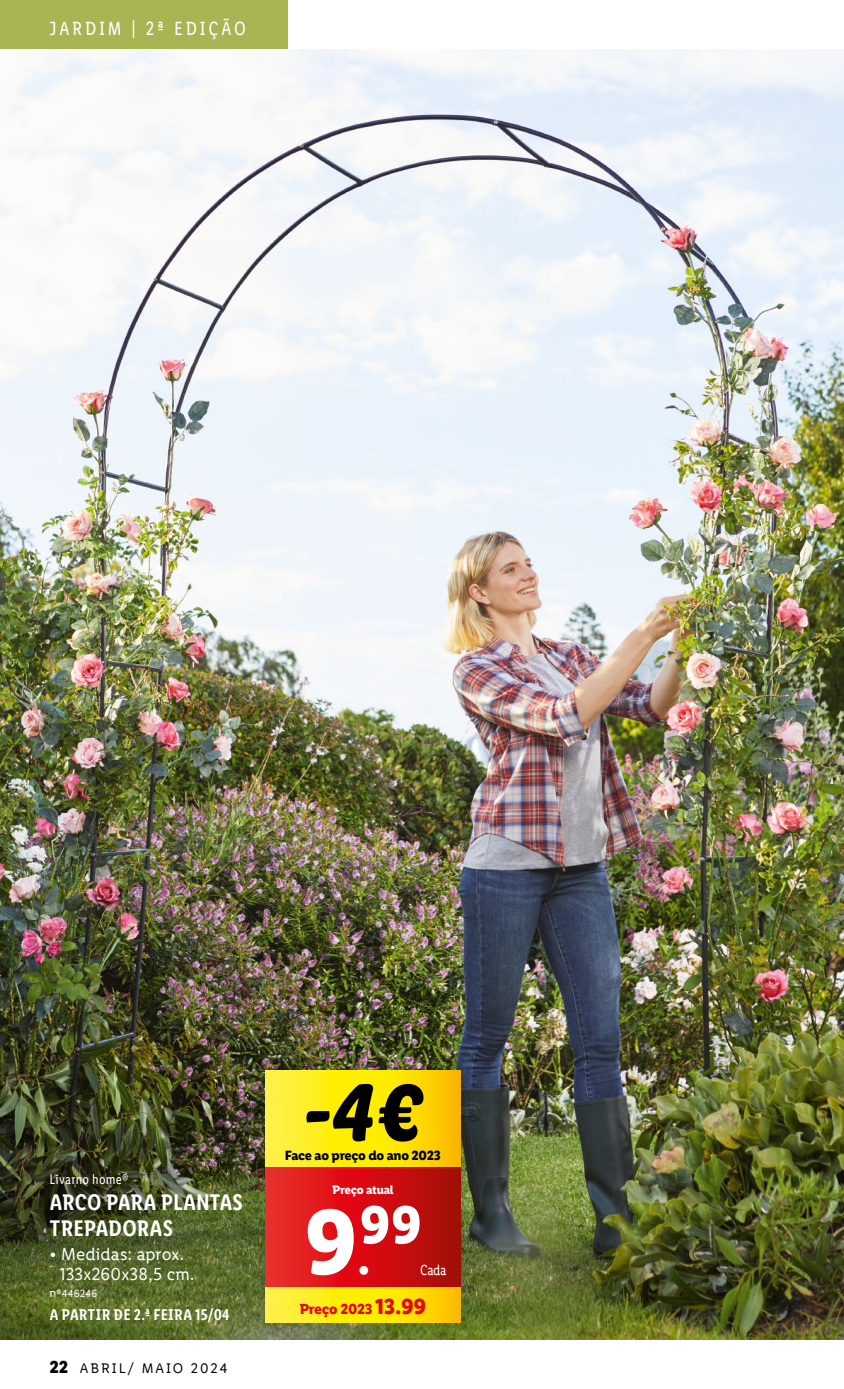
<style>
.page{position:relative;width:844px;height:1389px;background:#fff}
.page>*{position:absolute;margin:0;border:0;box-sizing:border-box;transform-origin:0 0}
.t1{font:700 93.1px "Lidl Font Pro";color:#fff}
.t2{font:80.85px "Lidl Font Script Pro";color:#000}
.t3{font:700 54.07px "Lidl Font Pro";color:#fff}
.t4{font:600 22.75px/26.2px "Lidl Font Cond Pro";letter-spacing:.005em;color:#fff}
.t5{font:19.25px "Lidl Font Cond Pro";letter-spacing:.14em;color:#fff}
.t6{font:17.5px/19.2px "Lidl Font Pro";letter-spacing:.005em;color:#fff;text-align:center}
.t7{font:600 15.75px "Lidl Font Cond Pro";letter-spacing:.02em;color:#fff}
.t8{font:700 14.7px "Lidl Font Pro";letter-spacing:-.02em;color:#e30613}
.t9{font:14.7px "Lidl Font Cond Pro";color:#fff}
.t10{font:14px "Lidl Font Pro";letter-spacing:.14em;color:#000}
.t11{font:14px "Lidl Font Cond Pro";letter-spacing:.02em;color:#fff}
.t12{font:700 13.47px "Lidl Font Pro";letter-spacing:-.02em;color:#000}
.t13{font:700 12.25px "Lidl Font Pro";letter-spacing:-.02em;color:#fff}
.t14{font:10.5px "Lidl Font Pro";letter-spacing:.025em;color:#fff}
.s1{font-size:12.25px}
.s2{font-weight:700;font-size:17.5px}
.s3{font-size:46.55px}
.s4{font-size:22.05px}
</style>
<div class="page">
<div style="left:0;top:0;width:288px;height:50px;background:#a8b552"></div>
<img style="left:0;top:50px;width:843px;height:1289px">
<div style="left:258px;top:1063px;width:210px;height:267px;background:#000;opacity:.2"></div>
<div style="left:260px;top:1066px;width:205px;height:107px;background:#000;opacity:.15"></div>
<svg style="left:265px;top:1071px;width:195px;height:97px;background:#fee20f"></svg>
<svg style="left:265px;top:1168px;width:195px;height:120px;background:#d21516"></svg>
<svg style="left:265px;top:1288px;width:195px;height:35px;background:#fee510"></svg>
<p class="t5" style="left:50px;top:17px;width:198px">JARDIM | 2ª EDIÇÃO</p>
<p class="t11" style="left:50px;top:1171px;width:80px">Livarno home®</p>
<h3 class="t4" style="left:50px;top:1189px;width:195px">ARCO PARA PLANTAS<br>TREPADORAS</h3>
<p class="t6" style="left:50px;top:1245px;width:146px">• Medidas: aprox.<br>133x260x38,5 cm.</p>
<p class="t14" style="left:50px;top:1288px;width:49px"><span class="s1">n</span>º446246</p>
<p class="t7" style="left:50px;top:1305px;width:181px">A PARTIR DE 2.ª FEIRA 15/04</p>
<p class="t10" style="left:50px;top:1360px;width:179px"><span class="s2">22</span> ABRIL/ MAIO 2024</p>
<h2 class="t2" style="left:303px;top:1064px;width:120px">-4€</h2>
<p class="t12" style="left:285px;top:1147px;width:157px">Face ao preço do ano 2023</p>
<p class="t13" style="left:332px;top:1182px;width:63px">Preço atual</p>
<h3 class="t3" style="left:359px;top:1192px;width:64px">99</h3>
<h1 class="t1" style="left:304px;top:1185px;width:68px">9<span class="s3">.</span></h1>
<p class="t9" style="left:420px;top:1261px;width:28px">Cada</p>
<p class="t8" style="left:299px;top:1300px;width:128px">Preço 2023 <span class="s4">13.99</span></p>
</div>
